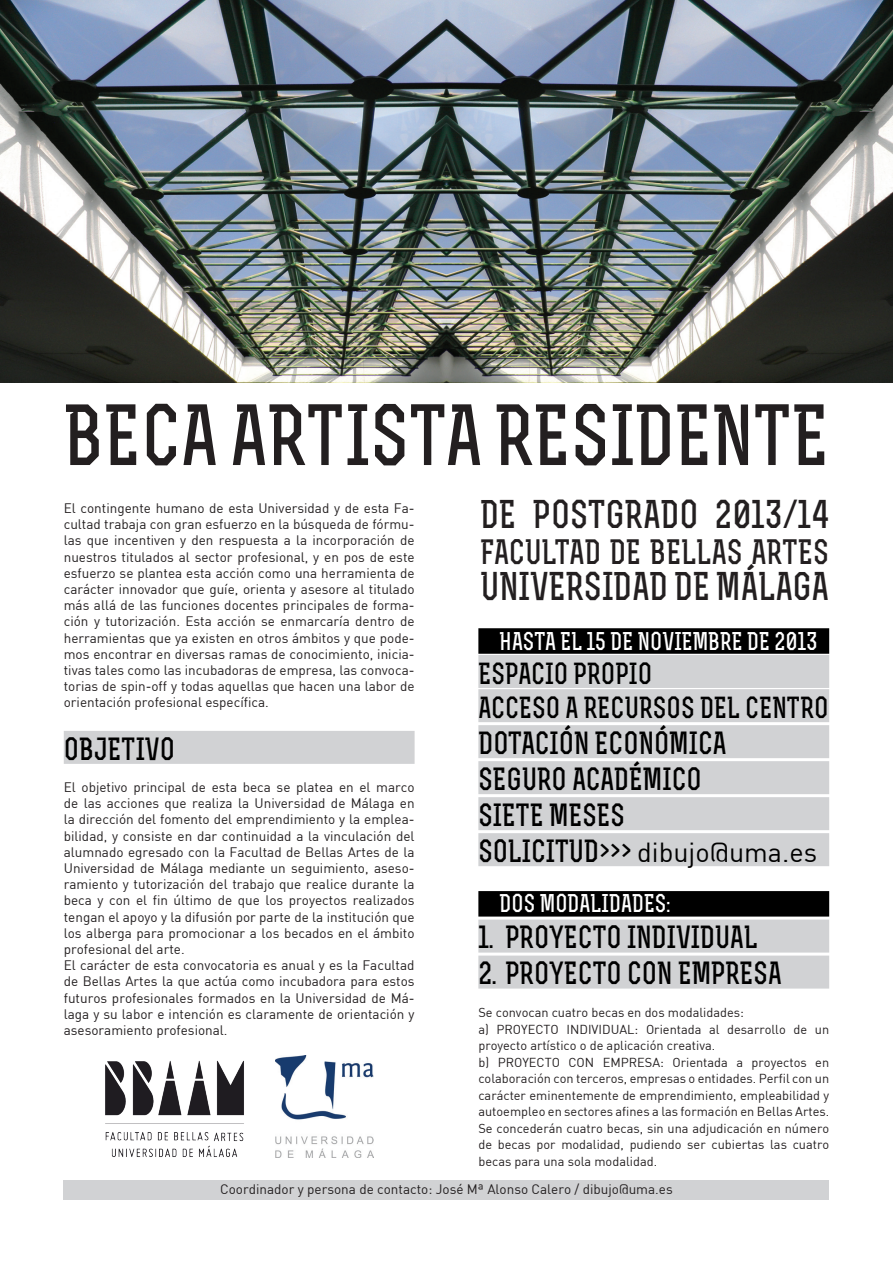
<style>
.page{position:relative;width:893px;height:1263px;background:#fff}
.page>*{position:absolute;margin:0;border:0;box-sizing:border-box;transform-origin:0 0}
.t1{font:700 81px "Rex";color:#231f20}
.t2{font:700 37.5px "Rex";color:#231f20}
.t3{font:700 33px "Rex";color:#231f20}
.t4{font:700 30px/36px "Rex";color:#000}
.t5{font:700 28.5px/34.2px "Rex";color:#000}
.t6{font:27px "DIN";color:#000}
.t7{font:700 24px "Rex";color:#fff}
.t8{font:700 24px "Rex";color:#fff}
.t9{font:13.5px/16.2px "DIN";color:#231f20;text-align:justify}
.t10{font:12.75px/16.5px "DIN";color:#231f20}
.s1{font-family:"Rex";font-weight:700;font-size:30px}
</style>
<div class="page">
<img style="left:0;top:0;width:893px;height:383px">
<div style="left:64px;top:731px;width:351px;height:33px;background:#d1d2d4"></div>
<div style="left:478px;top:628px;width:351px;height:26px;background:#000"></div>
<div style="left:478px;top:655px;width:351px;height:33px;background:#d1d2d4"></div>
<div style="left:478px;top:689px;width:351px;height:33px;background:#d1d2d4"></div>
<div style="left:478px;top:725px;width:351px;height:33px;background:#d1d2d4"></div>
<div style="left:478px;top:761px;width:351px;height:33px;background:#d1d2d4"></div>
<div style="left:478px;top:797px;width:351px;height:33px;background:#d1d2d4"></div>
<div style="left:478px;top:833px;width:351px;height:33px;background:#d1d2d4"></div>
<div style="left:478px;top:891px;width:351px;height:25px;background:#000"></div>
<div style="left:478px;top:919px;width:351px;height:33px;background:#d1d2d4"></div>
<div style="left:478px;top:955px;width:351px;height:33px;background:#d1d2d4"></div>
<img style="left:105px;top:1060px;width:139px;height:97px">
<img style="left:276px;top:1056px;width:98px;height:101px">
<div style="left:64px;top:1180px;width:765px;height:19px;background:#d1d2d4"></div>
<h1 class="t1" style="left:64px;top:384px;width:767px">BECA ARTISTA RESIDENTE</h1>
<h2 class="t2" style="left:480px;top:491px;width:350px">DE POSTGRADO 2013/14</h2>
<h3 class="t3" style="left:480px;top:531px;width:303px">FACULTAD DE BELLAS ARTES</h3>
<h2 class="t2" style="left:480px;top:563px;width:86px">UNIVERSIDAD</h2>
<h2 class="t2" style="left:674px;top:563px;width:120px">DE MÁLAGA</h2>
<p class="t9" style="left:64px;top:500px;width:352px">El contingente humano de esta Universidad y de esta Fa&shy;cultad trabaja con gran esfuerzo en la búsqueda de fórmu&shy;las que incentiven y den respuesta a la incorporación de nuestros titulados al sector profesional, y en pos de este esfuerzo se plantea esta acción como una herramienta de carácter innovador que guíe, orienta y asesore al titulado más allá de las funciones docentes principales de forma&shy;ción y tutorización. Esta acción se enmarcaría dentro de herramientas que ya existen en otros ámbitos y que pode&shy;mos encontrar en diversas ramas de conocimiento, inicia&shy;tivas tales como las incubadoras de empresa, las convoca&shy;torias de spin-off y todas aquellas que hacen una labor de orientación profesional específica.</p>
<h3 class="t4" style="left:64px;top:730px;width:113px">OBJETIVO</h3>
<p class="t9" style="left:64px;top:779px;width:352px;text-align:left">El objetivo principal de esta beca se platea en el marco de las acciones que realiza la Universidad de Málaga en la dirección del fomento del emprendimiento y la emplea&shy;bilidad, y consiste en dar continuidad a la vinculación del alumnado egresado con la Facultad de Bellas Artes de la Universidad de Málaga mediante un seguimiento, aseso&shy;ramiento y tutorización del trabajo que realice durante la beca y con el fin último de que los proyectos realizados tengan el apoyo y la difusión por parte de la institución que los alberga para promocionar a los becados en el ámbito profesional del arte.<br>El carácter de esta convocatoria es anual y es la Facultad de Bellas Artes la que actúa como incubadora para estos futuros profesionales formados en la Universidad de Má&shy;laga y su labor e intención es claramente de orientación y asesoramiento profesional.</p>
<h3 class="t7" style="left:500px;top:626px;width:25px">HASTA</h3>
<h3 class="t7" style="left:561px;top:626px;width:126px">EL 15 DE NOVIEMBRE</h3>
<h3 class="t7" style="left:747px;top:626px;width:72px">DE 2013</h3>
<h3 class="t5" style="left:478px;top:656px;width:352px">ESPACIO PROPIO<br>ACCESO A RECURSOS DEL CENTRO</h3>
<h3 class="t4" style="left:478px;top:725px;width:250px">DOTACIÓN ECONÓMICA<br>SEGURO ACADÉMICO<br>SIETE</h3>
<h3 class="t4" style="left:549px;top:797px;width:16px">MESES</h3>
<h3 class="t6" style="left:478px;top:835px;width:340px"><span class="s1">SOLICITUD&gt;&gt;&gt;</span> dibujo@uma.es</h3>
<h3 class="t8" style="left:500px;top:888px;width:172px">DOS MODALIDADES:</h3>
<h3 class="t4" style="left:478px;top:919px;width:279px">1. PROYECTO INDIVIDUAL</h3>
<h3 class="t4" style="left:478px;top:955px;width:305px">2. PROYECTO CON EMPRESA</h3>
<p class="t10" style="left:478px;top:1004px;width:352px">Se convocan cuatro becas en dos modalidades:<br>a) PROYECTO INDIVIDUAL: Orientada al desarrollo de un proyecto artístico o de aplicación creativa.<br>b) PROYECTO CON EMPRESA: Orientada a proyectos en colaboración con terceros, empresas o entidades. Perfil con un carácter eminentemente de emprendimiento, empleabilidad y autoempleo en sectores afines a las formación en Bellas Artes.<br>Se concederán cuatro becas, sin una adjudicación en número de becas por modalidad, pudiendo ser cubiertas las cuatro becas para una sola modalidad.</p>
<p class="t9" style="left:220px;top:1180px;width:454px">Coordinador y persona de contacto: José Mª Alonso Calero / dibujo@uma.es</p>
</div>
